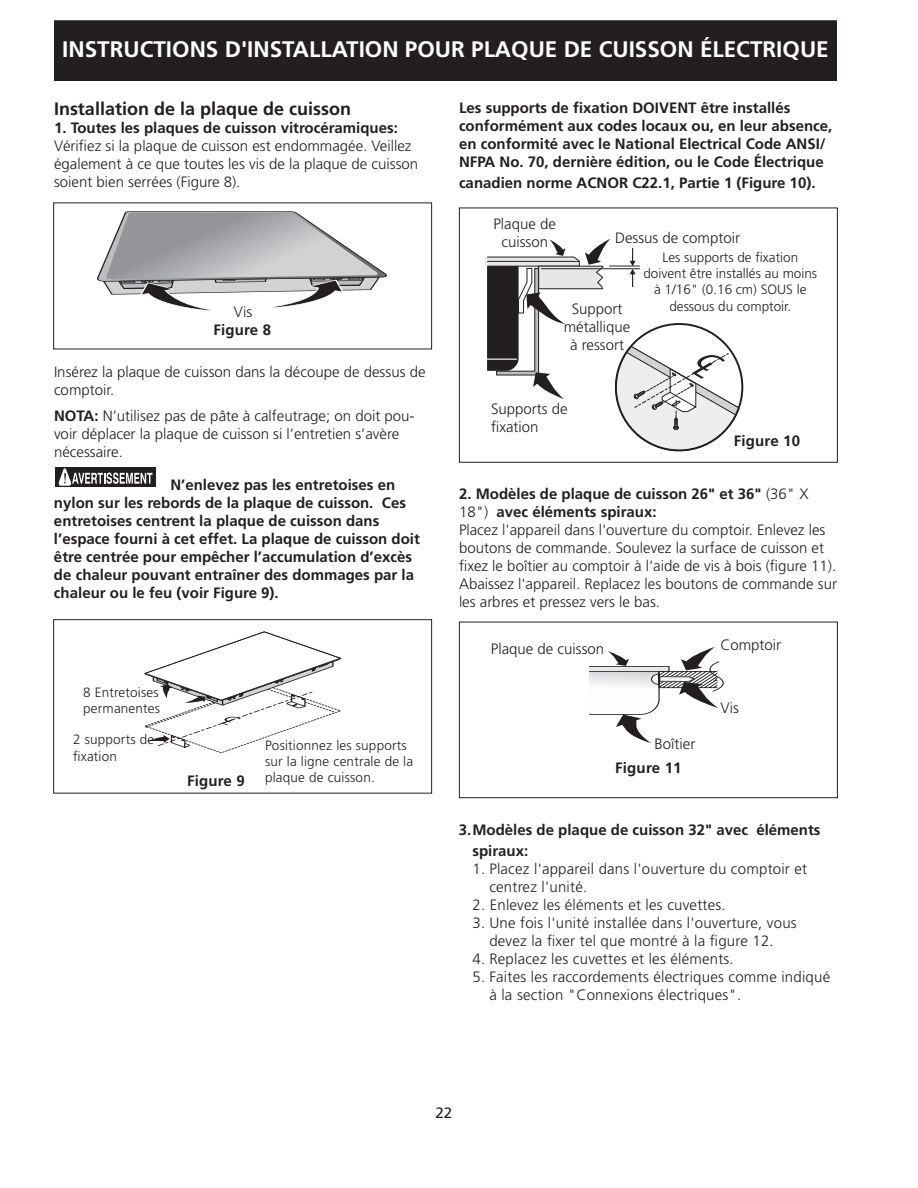
<style>
.page{position:relative;width:918px;height:1188px;background:#fff}
.page>*{position:absolute;margin:0;border:0;box-sizing:border-box;transform-origin:0 0}
.t1{font:700 22.5px "Frutiger";color:#fff}
.t2{font:700 18px "Frutiger";color:#231f20}
.t3{font:300 15px/18px "Frutiger";color:#231f20}
.t4{font:700 15px/18px "Frutiger";color:#231f20}
.t5{font:15px "Frutiger";color:#231f20}
.t6{font:300 13.5px/16.2px "Frutiger";letter-spacing:.015em;color:#231f20}
.s1{font-weight:700}
</style>
<div class="page">
<div style="left:55px;top:21px;width:781px;height:59px;background:#231f20"></div>
<div style="left:54px;top:20px;width:783px;height:61px;border:2px solid #231f20"></div>
<div style="left:55px;top:468px;width:101px;height:19px;background:#231f20"></div>
<svg style="left:58px;top:467px;width:94px;height:19px"></svg>
<svg style="left:574px;top:647px;width:150px;height:96px"></svg>
<div style="left:459px;top:622px;width:379px;height:176px;border:1px solid #231f20"></div>
<svg style="left:144px;top:632px;width:197px;height:121px"></svg>
<div style="left:53px;top:619px;width:379px;height:175px;border:1px solid #231f20"></div>
<svg style="left:97px;top:211px;width:290px;height:100px"></svg>
<svg style="left:487px;top:239px;width:253px;height:213px"></svg>
<div style="left:459px;top:208px;width:379px;height:255px;border:1px solid #231f20"></div>
<h1 class="t1" style="left:62px;top:36px;width:768px">INSTRUCTIONS D'INSTALLATION POUR PLAQUE DE CUISSON ÉLECTRIQUE</h1>
<p class="t2" style="left:54px;top:98px;width:299px">Installation de la plaque de cuisson</p>
<p class="t4" style="left:54px;top:119px;width:345px">1. Toutes les plaques de cuisson vitrocéramiques:</p>
<p class="t3" style="left:54px;top:137px;width:366px">Vérifiez si la plaque de cuisson est endommagée. Veillez également à ce que toutes les vis de la plaque de cuisson soient bien serrées (Figure 8).</p>
<p class="t3" style="left:234px;top:303px;width:20px">Vis</p>
<p class="t4" style="left:213px;top:321px;width:59px">Figure 8</p>
<p class="t3" style="left:54px;top:363px;width:373px">Insérez la plaque de cuisson dans la découpe de dessus de comptoir.</p>
<p class="t3" style="left:54px;top:407px;width:362px"><span class="s1">NOTA:</span> N’utilisez pas de pâte à calfeutrage; on doit pou&shy;voir déplacer la plaque de cuisson si l’entretien s’avère nécessaire.</p>
<p class="t4" style="left:54px;top:475px;width:367px;text-indent:116px">N’enlevez pas les entretoises en nylon sur les rebords de la plaque de cuisson. Ces entretoises centrent la plaque de cuisson dans l’espace fourni à cet effet. La plaque de cuisson doit être centrée pour empêcher l’accumulation d’excès de chaleur pouvant entraîner des dommages par la chaleur ou le feu (voir Figure 9).</p>
<p class="t6" style="left:83px;top:684px;width:78px">8 Entretoises permanentes</p>
<p class="t6" style="left:73px;top:732px;width:83px">2 supports de fixation</p>
<p class="t6" style="left:265px;top:737px;width:150px">Positionnez les supports sur la ligne centrale de la plaque de cuisson.</p>
<p class="t4" style="left:187px;top:772px;width:59px">Figure 9</p>
<p class="t4" style="left:459px;top:98px;width:375px">Les supports de fixation DOIVENT être installés conformément aux codes locaux ou, en leur absence, en conformité avec le National Electrical Code ANSI/ NFPA No. 70, dernière édition, ou le Code Électrique</p>
<p class="t4" style="left:459px;top:174px;width:358px">canadien norme ACNOR C22.1, Partie 1 (Figure 10).</p>
<p class="t3" style="left:493px;top:215px;width:64px;text-align:center">Plaque de cuisson</p>
<p class="t3" style="left:615px;top:229px;width:127px">Dessus de comptoir</p>
<p class="t3" style="left:564px;top:300px;width:68px;text-align:center">Support métallique à ressort</p>
<p class="t6" style="left:643px;top:249px;width:175px;text-align:center">Les supports de fixation doivent être installés au moins à 1/16" (0.16 cm) SOUS le dessous du comptoir.</p>
<p class="t3" style="left:491px;top:400px;width:78px">Supports de fixation</p>
<p class="t4" style="left:734px;top:432px;width:68px">Figure 10</p>
<p class="t3" style="left:459px;top:485px;width:380px"><span class="s1">2. Modèles de plaque de cuisson 26" et 36"</span> (36" X 18") <span class="s1">avec éléments spiraux:<br></span>Placez l'appareil dans l'ouverture du comptoir. Enlevez les boutons de commande. Soulevez la surface de cuisson et fixez le boîtier au comptoir à l'aide de vis à bois (figure 11).<br>Abaissez l'appareil. Replacez les boutons de commande sur les arbres et pressez vers le bas.</p>
<p class="t3" style="left:491px;top:640px;width:115px">Plaque de cuisson</p>
<p class="t3" style="left:655px;top:735px;width:42px">Boîtier</p>
<p class="t4" style="left:615px;top:759px;width:68px">Figure 11</p>
<p class="t3" style="left:720px;top:636px;width:62px">Comptoir</p>
<p class="t3" style="left:720px;top:699px;width:20px">Vis</p>
<p class="t4" style="left:472px;top:819px;width:350px;line-height:21.6px;text-indent:-14px">3. Modèles de plaque de cuisson 32" avec éléments spiraux:</p>
<p class="t3" style="left:489px;top:860px;width:319px;text-indent:-17px">1. Placez l'appareil dans l'ouverture du comptoir et centrez l'unité.</p>
<p class="t3" style="left:472px;top:896px;width:255px">2. Enlevez les éléments et les cuvettes.</p>
<p class="t3" style="left:472px;top:914px;width:326px;text-align:center">3. Une fois l'unité installée dans l'ouverture, vous devez la fixer tel que montré à la figure 12.</p>
<p class="t3" style="left:472px;top:950px;width:263px">4. Replacez les cuvettes et les éléments.</p>
<p class="t3" style="left:489px;top:968px;width:342px;text-indent:-17px">5. Faites les raccordements électriques comme indiqué à la section "Connexions électriques".</p>
<p class="t5" style="left:435px;top:1104px;width:18px">22</p>
</div>
